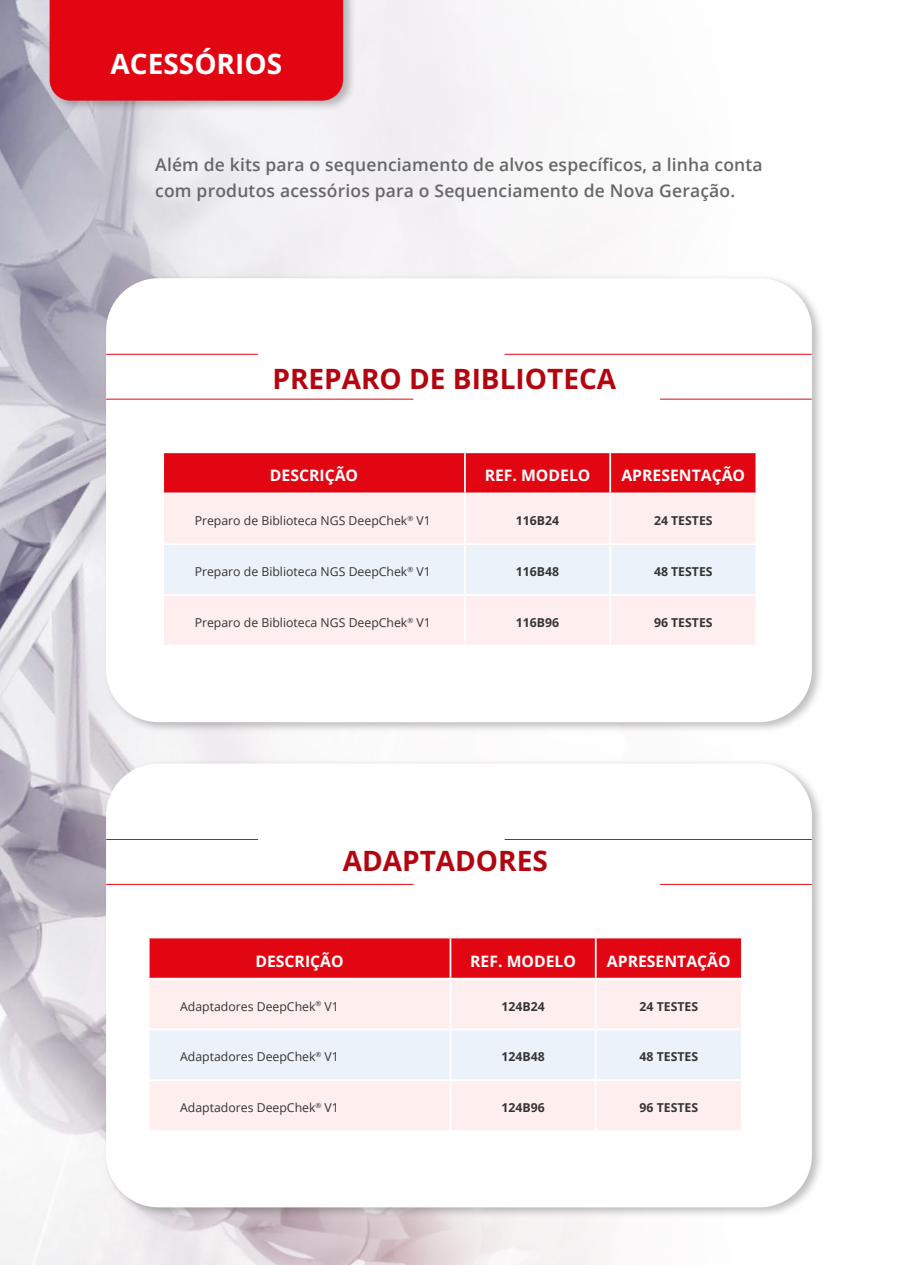
<style>
.page{position:relative;width:918px;height:1265px;background:#fff}
.page>*{position:absolute;margin:0;border:0;box-sizing:border-box;transform-origin:0 0}
.t1{font:700 28px "Open Sans";color:#b30510}
.t2{font:700 28px "Open Sans";color:#fff}
.t3{font:600 17.5px/26.2px "Open Sans";letter-spacing:.01em;color:#666767}
.t4{font:700 15.75px "Open Sans";color:#fff}
.t5{font:12.25px "Open Sans";color:#343433}
.t6{font:700 12.25px "Open Sans";color:#343433}
</style>
<div class="page">
<img style="left:0;top:0;width:602px;height:1265px">
<div style="left:47px;top:0;width:309px;height:112px;background:#000;opacity:.25"></div>
<div style="left:50px;top:0;width:293px;height:101px;background:#e20613"></div>
<div style="left:104px;top:274px;width:720px;height:459px;background:#000;opacity:.25"></div>
<div style="left:106px;top:278px;width:706px;height:444px;background:#fff;border-radius:52px"></div>
<div style="left:104px;top:759px;width:720px;height:459px;background:#000;opacity:.25"></div>
<div style="left:106px;top:763px;width:706px;height:444px;background:#fff;border-radius:52px"></div>
<div style="left:164px;top:453px;width:591px;height:40px;background:#e20613"></div>
<div style="left:164px;top:494px;width:591px;height:151px;background:#feeeed"></div>
<div style="left:164px;top:545px;width:591px;height:49px;background:#ecf2fa"></div>
<hr style="left:464px;top:453px;width:2px;height:40px;background:#fff">
<hr style="left:609px;top:453px;width:2px;height:40px;background:#fff">
<hr style="left:464px;top:494px;width:2px;height:49px;background:#fff">
<hr style="left:609px;top:494px;width:2px;height:49px;background:#fff">
<hr style="left:162px;top:543px;width:303px;height:2px;background:#fff">
<hr style="left:465px;top:543px;width:145px;height:2px;background:#fff">
<hr style="left:610px;top:543px;width:147px;height:2px;background:#fff">
<hr style="left:464px;top:545px;width:2px;height:49px;background:#fff">
<hr style="left:609px;top:545px;width:2px;height:49px;background:#fff">
<hr style="left:162px;top:594px;width:303px;height:2px;background:#fff">
<hr style="left:465px;top:594px;width:145px;height:2px;background:#fff">
<hr style="left:610px;top:594px;width:147px;height:2px;background:#fff">
<hr style="left:464px;top:596px;width:2px;height:49px;background:#fff">
<hr style="left:609px;top:596px;width:2px;height:49px;background:#fff">
<hr style="left:106px;top:399px;width:307px;height:1px;background:#e20613">
<hr style="left:106px;top:354px;width:152px;height:1px;background:#e20613">
<hr style="left:505px;top:354px;width:306px;height:1px;background:#e20613">
<hr style="left:660px;top:399px;width:151px;height:1px;background:#e20613">
<hr style="left:106px;top:884px;width:307px;height:1px;background:#e20613">
<hr style="left:106px;top:839px;width:152px;height:1px;background:#e20613">
<hr style="left:505px;top:839px;width:306px;height:1px;background:#e20613">
<hr style="left:660px;top:884px;width:151px;height:1px;background:#e20613">
<div style="left:150px;top:938px;width:591px;height:40px;background:#e20613"></div>
<div style="left:150px;top:980px;width:591px;height:150px;background:#feeeed"></div>
<div style="left:150px;top:1030px;width:591px;height:49px;background:#ecf2fa"></div>
<hr style="left:449px;top:938px;width:2px;height:40px;background:#fff">
<hr style="left:595px;top:938px;width:1px;height:40px;background:#fff">
<hr style="left:449px;top:979px;width:2px;height:49px;background:#fff">
<hr style="left:595px;top:979px;width:1px;height:49px;background:#fff">
<hr style="left:148px;top:1028px;width:302px;height:2px;background:#fff">
<hr style="left:450px;top:1028px;width:146px;height:2px;background:#fff">
<hr style="left:596px;top:1028px;width:147px;height:2px;background:#fff">
<hr style="left:449px;top:1030px;width:2px;height:49px;background:#fff">
<hr style="left:595px;top:1030px;width:1px;height:49px;background:#fff">
<hr style="left:148px;top:1079px;width:302px;height:2px;background:#fff">
<hr style="left:450px;top:1079px;width:146px;height:2px;background:#fff">
<hr style="left:596px;top:1079px;width:147px;height:2px;background:#fff">
<hr style="left:449px;top:1081px;width:2px;height:49px;background:#fff">
<hr style="left:595px;top:1081px;width:1px;height:49px;background:#fff">
<h1 class="t2" style="left:111px;top:44px;width:173px">ACESSÓRIOS</h1>
<h2 class="t3" style="left:155px;top:151px;width:609px">Além de kits para o sequenciamento de alvos específicos, a linha conta com produtos acessórios para o Sequenciamento de Nova Geração.</h2>
<h1 class="t1" style="left:272px;top:359px;width:345px">PREPARO DE BIBLIOTECA</h1>
<p class="t4" style="left:270px;top:465px;width:90px">DESCRIÇÃO</p>
<p class="t4" style="left:485px;top:465px;width:107px">REF. MODELO</p>
<p class="t4" style="left:621px;top:465px;width:125px">APRESENTAÇÃO</p>
<p class="t5" style="left:195px;top:512px;width:238px">Preparo de Biblioteca NGS DeepChek<sup>®</sup> V1</p>
<p class="t6" style="left:516px;top:512px;width:45px">116B24</p>
<p class="t6" style="left:654px;top:512px;width:60px">24 TESTES</p>
<p class="t5" style="left:195px;top:563px;width:238px">Preparo de Biblioteca NGS DeepChek<sup>®</sup> V1</p>
<p class="t6" style="left:516px;top:563px;width:45px">116B48</p>
<p class="t6" style="left:654px;top:563px;width:60px">48 TESTES</p>
<p class="t5" style="left:195px;top:614px;width:238px">Preparo de Biblioteca NGS DeepChek<sup>®</sup> V1</p>
<p class="t6" style="left:516px;top:614px;width:45px">116B96</p>
<p class="t6" style="left:654px;top:614px;width:60px">96 TESTES</p>
<h1 class="t1" style="left:343px;top:842px;width:207px">ADAPTADORES</h1>
<p class="t4" style="left:255px;top:950px;width:90px">DESCRIÇÃO</p>
<p class="t4" style="left:470px;top:950px;width:107px">REF. MODELO</p>
<p class="t4" style="left:607px;top:950px;width:125px">APRESENTAÇÃO</p>
<p class="t5" style="left:180px;top:998px;width:160px">Adaptadores DeepChek<sup>®</sup> V1</p>
<p class="t6" style="left:501px;top:998px;width:45px">124B24</p>
<p class="t6" style="left:639px;top:998px;width:60px">24 TESTES</p>
<p class="t5" style="left:180px;top:1048px;width:160px">Adaptadores DeepChek<sup>®</sup> V1</p>
<p class="t6" style="left:501px;top:1048px;width:45px">124B48</p>
<p class="t6" style="left:639px;top:1048px;width:60px">48 TESTES</p>
<p class="t5" style="left:180px;top:1099px;width:160px">Adaptadores DeepChek<sup>®</sup> V1</p>
<p class="t6" style="left:501px;top:1099px;width:45px">124B96</p>
<p class="t6" style="left:639px;top:1099px;width:60px">96 TESTES</p>
</div>
